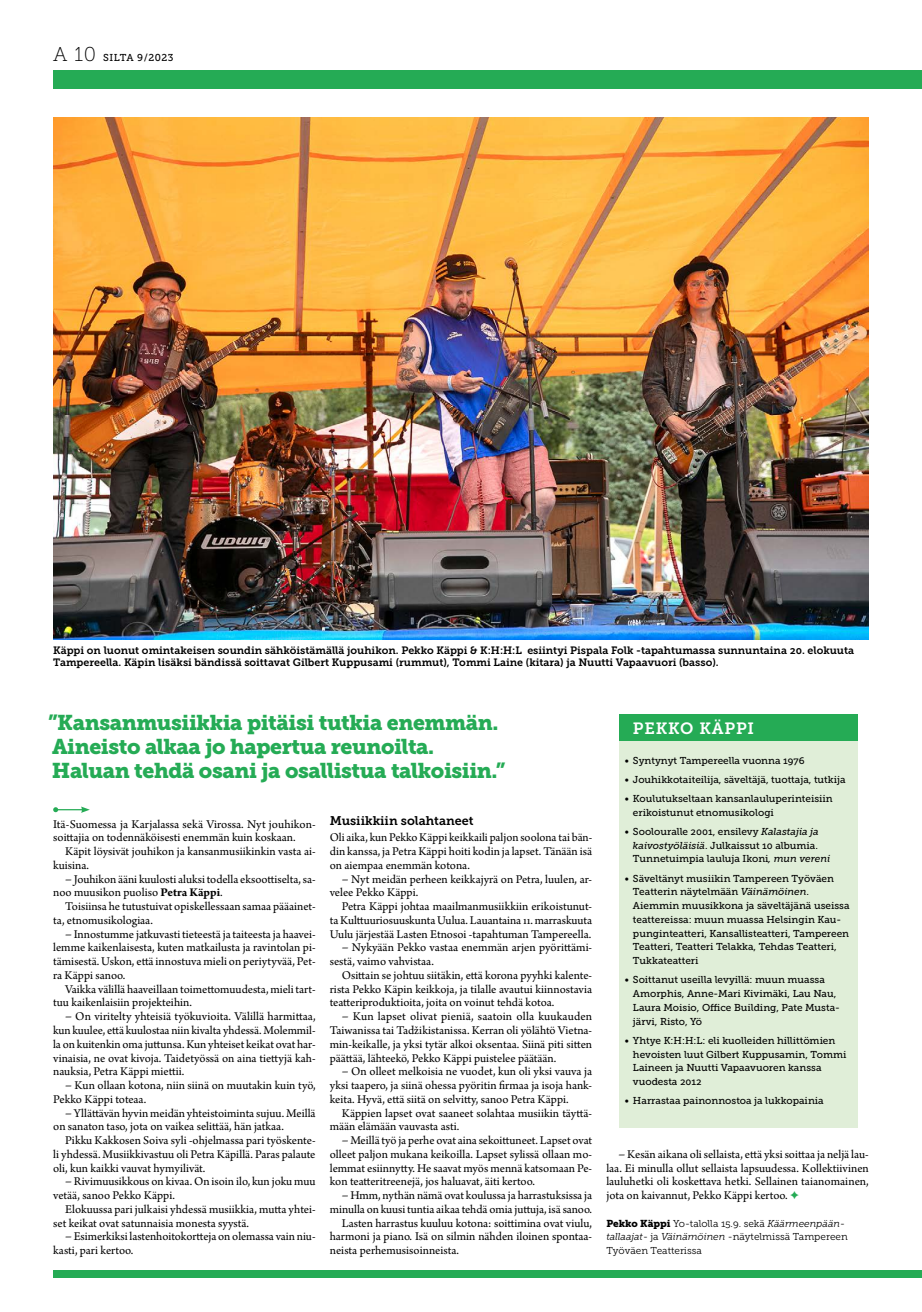
<style>
.page{position:relative;width:922px;height:1312px;background:#fff}
.page>*{position:absolute;margin:0;border:0;box-sizing:border-box;transform-origin:0 0}
.t1{font:21.25px/23.8px "Museo Slab 900";letter-spacing:-.02em;color:#25ab55}
.t2{font:16.25px "Museo Slab 700";letter-spacing:.05em;color:#fff}
.t3{font:12.5px/13.8px "Arno Pro";color:#000}
.t4{font:12.5px "Museo Slab 700";color:#000}
.t5{font:10.62px/11.9px "Museo Slab 700";color:#000}
.t6{font:10px/13.8px "Museo Slab 500";color:#000}
.t7{font:10px/13.8px "Museo Slab 300";color:#000}
.s1{font-family:"Museo Slab 100";font-size:20px}
.s2{font-weight:700}
.s3{font-style:italic}
.s4{color:#25ab55}
.s5{font-family:"Museo Slab 900"}
</style>
<div class="page">
<div style="left:53px;top:1269px;width:868px;height:7px;background:#25ab55"></div>
<div style="left:53px;top:70px;width:868px;height:19px;background:#25ab55"></div>
<img style="left:53px;top:118px;width:815px;height:521px">
<hr style="left:56px;top:808px;width:27px;height:2px;background:#25ab55">
<svg style="left:53px;top:807px;width:5px;height:5px"></svg>
<svg style="left:81px;top:806px;width:9px;height:6px"></svg>
<div style="left:618px;top:725px;width:239px;height:402px;background:#e0eed8"></div>
<div style="left:618px;top:714px;width:239px;height:27px;background:#25ab55"></div>
<p class="t6" style="left:53px;top:50px;width:122px"><span class="s1">A 10</span> SILTA 9/2023</p>
<p class="t5" style="left:53px;top:644px;width:802px">Käppi on luonut omintakeisen soundin sähköistämällä jouhikon. Pekko Käppi &amp; K:H:H:L esiintyi Pispala Folk -tapahtumassa sunnuntaina 20. elokuuta<br>Tampereella. Käpin lisäksi bändissä soittavat Gilbert Kuppusami (rummut), Tommi Laine (kitara) ja Nuutti Vapaavuori (basso).</p>
<h1 class="t1" style="left:48px;top:711px;width:458px">”Kansanmusiikkia pitäisi tutkia enemmän.<br>Aineisto alkaa jo hapertua reunoilta.<br>Haluan tehdä osani ja osallistua talkoisiin.”</h1>
<p class="t4" style="left:330px;top:813px;width:145px">Musiikkiin solahtaneet</p>
<p class="t3" style="left:330px;top:831px;width:264px;text-align:justify">Oli aika, kun Pekko Käppi keikkaili paljon soolona tai bän&shy;din kanssa, ja Petra Käppi hoiti kodin ja lapset. Tänään isä on aiempaa enemmän kotona.</p>
<p class="t3" style="left:330px;top:872px;width:264px;text-indent:12px">− Nyt meidän perheen keikkajyrä on Petra, luulen, ar&shy;velee Pekko Käppi.</p>
<p class="t3" style="left:342px;top:900px;width:252px">Petra Käppi johtaa maailmanmusiikkiin erikoistunut-</p>
<p class="t3" style="left:330px;top:913px;width:264px">ta Kulttuuriosuuskunta Uulua. Lauantaina 11. marraskuuta</p>
<p class="t3" style="left:330px;top:927px;width:263px">Uulu järjestää Lasten Etnosoi -tapahtuman Tampereella.</p>
<p class="t3" style="left:342px;top:941px;width:252px">− Nykyään Pekko vastaa enemmän arjen pyörittämi-</p>
<p class="t3" style="left:330px;top:955px;width:106px">sestä, vaimo vahvistaa.</p>
<p class="t3" style="left:342px;top:968px;width:252px">Osittain se johtuu siitäkin, että korona pyyhki kalente-</p>
<p class="t3" style="left:330px;top:982px;width:264px">rista Pekko Käpin keikkoja, ja tilalle avautui kiinnostavia</p>
<p class="t3" style="left:330px;top:996px;width:226px">teatteriproduktioita, joita on voinut tehdä kotoa.</p>
<p class="t3" style="left:342px;top:1010px;width:252px">− Kun lapset olivat pieniä, saatoin olla kuukauden</p>
<p class="t3" style="left:330px;top:1023px;width:264px">Taiwanissa tai Tadžikistanissa. Kerran oli yölähtö Vietna-</p>
<p class="t3" style="left:330px;top:1037px;width:264px">min-keikalle, ja yksi tytär alkoi oksentaa. Siinä piti sitten</p>
<p class="t3" style="left:330px;top:1051px;width:228px">päättää, lähteekö, Pekko Käppi puistelee päätään.</p>
<p class="t3" style="left:342px;top:1065px;width:252px">− On olleet melkoisia ne vuodet, kun oli yksi vauva ja</p>
<p class="t3" style="left:330px;top:1078px;width:264px">yksi taapero, ja siinä ohessa pyöritin firmaa ja isoja hank-</p>
<p class="t3" style="left:330px;top:1092px;width:240px">keita. Hyvä, että siitä on selvitty, sanoo Petra Käppi.</p>
<p class="t3" style="left:342px;top:1106px;width:252px">Käppien lapset ovat saaneet solahtaa musiikin täyttä-</p>
<p class="t3" style="left:330px;top:1120px;width:131px">mään elämään vauvasta asti.</p>
<p class="t3" style="left:342px;top:1133px;width:252px">− Meillä työ ja perhe ovat aina sekoittuneet. Lapset ovat</p>
<p class="t3" style="left:330px;top:1147px;width:264px">olleet paljon mukana keikoilla. Lapset sylissä ollaan mo-</p>
<p class="t3" style="left:330px;top:1161px;width:264px">lemmat esiinnytty. He saavat myös mennä katsomaan Pe-</p>
<p class="t3" style="left:330px;top:1175px;width:206px">kon teatteritreenejä, jos haluavat, äiti kertoo.</p>
<p class="t3" style="left:342px;top:1188px;width:252px">− Hmm, nythän nämä ovat koulussa ja harrastuksissa ja</p>
<p class="t3" style="left:330px;top:1202px;width:264px">minulla on kuusi tuntia aikaa tehdä omia juttuja, isä sanoo.</p>
<p class="t3" style="left:342px;top:1216px;width:252px">Lasten harrastus kuuluu kotona: soittimina ovat viulu,</p>
<p class="t3" style="left:330px;top:1230px;width:264px">harmoni ja piano. Isä on silmin nähden iloinen spontaa-</p>
<p class="t3" style="left:330px;top:1243px;width:131px">neista perhemusisoinneista.</p>
<p class="t3" style="left:53px;top:817px;width:264px">Itä-Suomessa ja Karjalassa sekä Virossa. Nyt jouhikon&shy;soittajia on todennäköisesti enemmän kuin koskaan.</p>
<p class="t3" style="left:53px;top:845px;width:264px;text-indent:12px">Käpit löysivät jouhikon ja kansanmusiikinkin vasta ai&shy;kuisina.</p>
<p class="t3" style="left:53px;top:872px;width:264px;text-indent:12px">− Jouhikon ääni kuulosti aluksi todella eksoottiselta, sa&shy;noo muusikon puoliso <span class="s2">Petra Käppi</span>.</p>
<p class="t3" style="left:53px;top:900px;width:264px;text-indent:12px">Toisiinsa he tutustuivat opiskellessaan samaa pääainet&shy;ta, etnomusikologiaa.</p>
<p class="t3" style="left:53px;top:927px;width:264px;text-align:justify;text-indent:12px">− Innostumme jatkuvasti tieteestä ja taiteesta ja haavei&shy;lemme kaikenlaisesta, kuten matkailusta ja ravintolan pi&shy;tämisestä. Uskon, että innostuva mieli on periytyvää, Pet&shy;ra Käppi sanoo.</p>
<p class="t3" style="left:53px;top:982px;width:264px;text-indent:12px">Vaikka välillä haaveillaan toimettomuudesta, mieli tart&shy;tuu kaikenlaisiin projekteihin.</p>
<p class="t3" style="left:53px;top:1010px;width:264px;text-align:justify;text-indent:12px">− On viritelty yhteisiä työkuvioita. Välillä harmittaa, kun kuulee, että kuulostaa niin kivalta yhdessä. Molemmil&shy;la on kuitenkin oma juttunsa. Kun yhteiset keikat ovat har&shy;vinaisia, ne ovat kivoja. Taidetyössä on aina tiettyjä kah&shy;nauksia, Petra Käppi miettii.</p>
<p class="t3" style="left:53px;top:1078px;width:264px;text-indent:12px">− Kun ollaan kotona, niin siinä on muutakin kuin työ,<br>Pekko Käppi toteaa.</p>
<p class="t3" style="left:53px;top:1106px;width:264px;text-indent:12px">− Yllättävän hyvin meidän yhteistoiminta sujuu. Meillä on sanaton taso, jota on vaikea selittää, hän jatkaa.</p>
<p class="t3" style="left:53px;top:1133px;width:264px;text-align:justify;text-indent:12px">Pikku Kakkosen Soiva syli -ohjelmassa pari työskente&shy;li yhdessä. Musiikkivastuu oli Petra Käpillä. Paras palaute oli, kun kaikki vauvat hymyilivät.</p>
<p class="t3" style="left:53px;top:1175px;width:264px;text-indent:12px">− Rivimuusikkous on kivaa. On isoin ilo, kun joku muu vetää, sanoo Pekko Käppi.</p>
<p class="t3" style="left:53px;top:1202px;width:264px;text-indent:12px">Elokuussa pari julkaisi yhdessä musiikkia, mutta yhtei&shy;set keikat ovat satunnaisia monesta syystä.</p>
<p class="t3" style="left:53px;top:1230px;width:264px;text-indent:12px">− Esimerkiksi lastenhoitokortteja on olemassa vain niu&shy;kasti, pari kertoo.</p>
<h2 class="t2" style="left:632px;top:718px;width:123px">PEKKO KÄPPI</h2>
<p class="t6" style="left:624px;top:753px;width:181px">• Syntynyt Tampereella vuonna 1976</p>
<p class="t6" style="left:624px;top:772px;width:222px">• Jouhikkotaiteilija, säveltäjä, tuottaja, tutkija</p>
<p class="t6" style="left:632px;top:791px;width:201px;text-indent:-8px">• Koulutukseltaan kansanlauluperinteisiin erikoistunut etnomusikologi</p>
<p class="t6" style="left:632px;top:824px;width:199px;text-indent:-8px">• Soolouralle 2001, ensilevy <span class="s3">Kalastajia ja kaivostyöläisiä</span>. Julkaissut 10 albumia.<br>Tunnetuimpia lauluja Ikoni<span class="s3">, mun vereni</span></p>
<p class="t6" style="left:632px;top:871px;width:218px;text-indent:-8px">• Säveltänyt musiikin Tampereen Työväen Teatterin näytelmään <span class="s3">Väinämöinen</span>.<br>Aiemmin muusikkona ja säveltäjänä useissa teattereissa: muun muassa Helsingin Kau&shy;punginteatteri, Kansallisteatteri, Tampereen Teatteri, Teatteri Telakka, Tehdas Teatteri, Tukkateatteri</p>
<p class="t6" style="left:632px;top:972px;width:208px;text-indent:-8px">• Soittanut useilla levyillä: muun muassa Amorphis, Anne-Mari Kivimäki, Lau Nau, Laura Moisio, Office Building, Pate Musta&shy;järvi, Risto, Yö</p>
<p class="t6" style="left:632px;top:1033px;width:215px;text-indent:-8px">• Yhtye K:H:H:L: eli kuolleiden hillittömien hevoisten luut Gilbert Kuppusamin, Tommi Laineen ja Nuutti Vapaavuoren kanssa vuodesta 2012</p>
<p class="t6" style="left:624px;top:1093px;width:200px">• Harrastaa painonnostoa ja lukkopainia</p>
<p class="t3" style="left:606px;top:1147px;width:264px;text-align:justify;text-indent:12px">− Kesän aikana oli sellaista, että yksi soittaa ja neljä lau&shy;laa. Ei minulla ollut sellaista lapsuudessa. Kollektiivinen lauluhetki oli koskettava hetki. Sellainen taianomainen, jota on kaivannut, Pekko Käppi kertoo. <span class="s4">✦</span></p>
<p class="t7" style="left:606px;top:1215px;width:243px"><span class="s5">Pekko Käppi</span> Yo-talolla 15.9. sekä <span class="s3">Käärmeenpään&shy;tallaajat</span>- ja <span class="s3">Väinämöinen</span> -näytelmissä Tampereen<br>Työväen Teatterissa</p>
</div>
